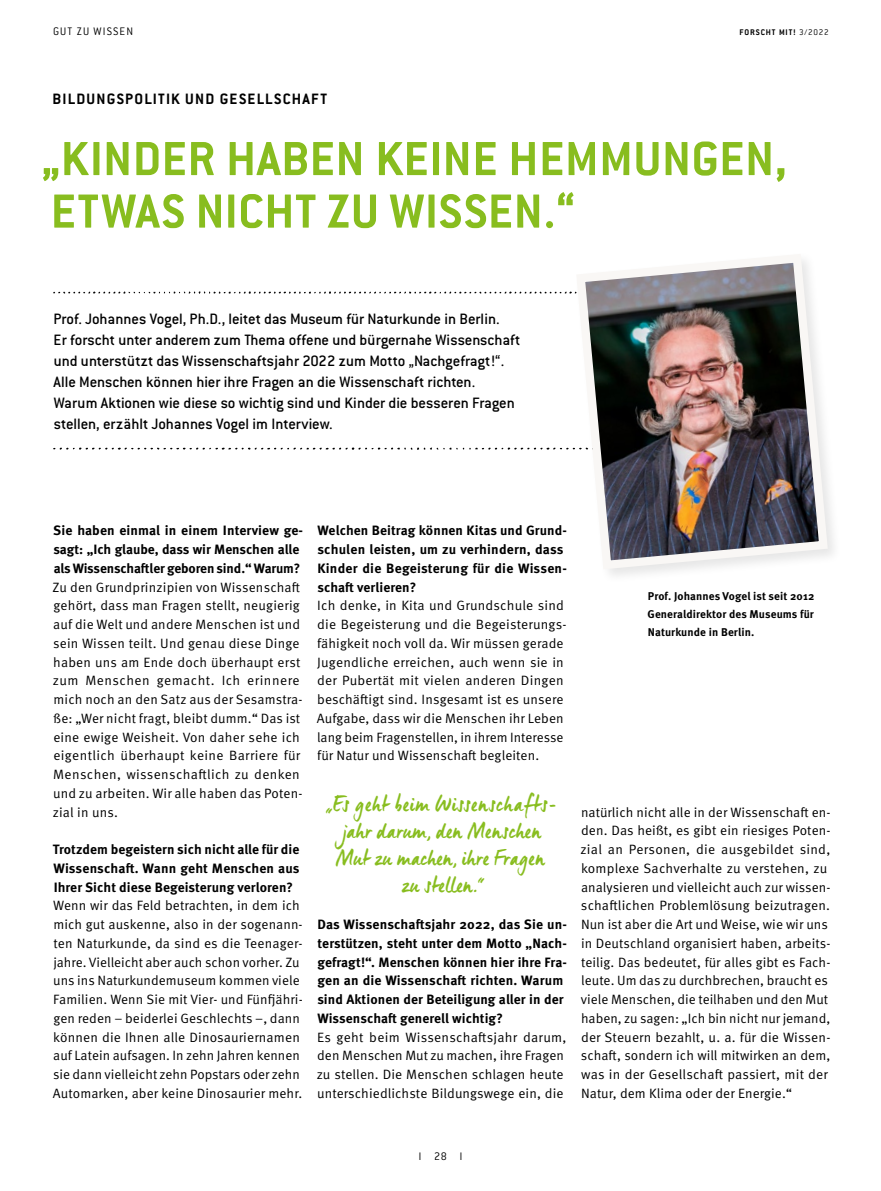
<style>
.page{position:relative;width:881px;height:1191px;background:#fff}
.page>*{position:absolute;margin:0;border:0;box-sizing:border-box;transform-origin:0 0}
.t1{font:700 52.5px/52.5px "Conduit ITC";letter-spacing:.015em;color:#88bd1f}
.t2{font:22.5px/27px "Manus";letter-spacing:.02em;color:#88bd1f;text-align:center}
.t3{font:500 16.5px/21px "Conduit ITC";letter-spacing:-.005em;color:#000}
.t4{font:700 16.5px "Conduit ITC";letter-spacing:.075em;color:#000}
.t5{font:13.5px/18.8px "Meta Pro Norm";letter-spacing:.005em;color:#000}
.t6{font:700 13.5px/18.8px "Meta Pro";letter-spacing:.005em;color:#000}
.t7{font:300 12px "Conduit ITC";letter-spacing:.1em;color:#000}
.t8{font:700 11.25px/18px "Meta Pro";letter-spacing:.01em;color:#000;text-align:justify}
.t9{font:700 9px "Conduit ITC";letter-spacing:.1em;color:#000}
.s1{font-weight:300}
</style>
<div class="page">
<svg style="left:53px;top:291px;width:518px;height:3px"></svg>
<svg style="left:53px;top:447px;width:516px;height:3px"></svg>
<img style="left:571px;top:260px;width:260px;height:314px">
<p class="t7" style="left:53px;top:25px;width:81px">GUT ZU WISSEN</p>
<p class="t9" style="left:739px;top:27px;width:91px">FORSCHT MIT! <span class="s1">3/2022</span></p>
<p class="t4" style="left:53px;top:89px;width:276px">BILDUNGSPOLITIK UND GESELLSCHAFT</p>
<h1 class="t1" style="left:42px;top:131px;width:746px">„KINDER HABEN KEINE HEMMUNGEN,<br>ETWAS NICHT ZU WISSEN.“</h1>
<p class="t3" style="left:53px;top:308px;width:468px">Prof. Johannes Vogel, Ph.D., leitet das Museum für Naturkunde in Berlin.<br>Er forscht unter anderem zum Thema offene und bürgernahe Wissenschaft und unterstützt das Wissenschaftsjahr 2022 zum Motto „Nachgefragt!“.<br>Alle Menschen können hier ihre Fragen an die Wissenschaft richten.<br>Warum Aktionen wie diese so wichtig sind und Kinder die besseren Fragen stellen, erzählt Johannes Vogel im Interview.</p>
<p class="t6" style="left:53px;top:520px;width:251px">Sie haben einmal in einem Interview ge&shy;sagt: „Ich glaube, dass wir Menschen alle als Wissenschaftler geboren sind.“ Warum?</p>
<p class="t5" style="left:52px;top:576px;width:251px">Zu den Grundprinzipien von Wissenschaft gehört, dass man Fragen stellt, neugierig auf die Welt und andere Menschen ist und sein Wissen teilt. Und genau diese Dinge haben uns am Ende doch überhaupt erst zum Menschen gemacht. Ich erinnere mich noch an den Satz aus der Sesamstra&shy;ße: „Wer nicht fragt, bleibt dumm.“ Das ist eine ewige Weisheit. Von daher sehe ich eigentlich überhaupt keine Barriere für Menschen, wissenschaftlich zu denken und zu arbeiten. Wir alle haben das Poten&shy;zial in uns.</p>
<p class="t6" style="left:53px;top:839px;width:248px;text-align:justify">Trotzdem begeistern sich nicht alle für die Wissenschaft. Wann geht Menschen aus Ihrer Sicht diese Begeisterung verloren?</p>
<p class="t5" style="left:53px;top:895px;width:251px">Wenn wir das Feld betrachten, in dem ich mich gut auskenne, also in der sogenann&shy;ten Naturkunde, da sind es die Teenager&shy;jahre. Vielleicht aber auch schon vorher. Zu uns ins Naturkundemuseum kommen viele Familien. Wenn Sie mit Vier- und Fünfjähri&shy;gen reden – beiderlei Geschlechts –, dann können die Ihnen alle Dinosauriernamen auf Latein aufsagen. In zehn Jahren kennen sie dann vielleicht zehn Popstars oder zehn Automarken, aber keine Dinosaurier mehr.</p>
<p class="t6" style="left:317px;top:520px;width:251px">Welchen Beitrag können Kitas und Grund&shy;schulen leisten, um zu verhindern, dass Kinder die Begeisterung für die Wissen&shy;schaft verlieren?</p>
<p class="t5" style="left:317px;top:595px;width:249px;text-align:justify">Ich denke, in Kita und Grundschule sind die Begeisterung und die Begeisterungs&shy;fähigkeit noch voll da. Wir müssen gerade Jugendliche erreichen, auch wenn sie in der Pubertät mit vielen anderen Dingen beschäftigt sind. Insgesamt ist es unsere Aufgabe, dass wir die Menschen ihr Leben lang beim Fragenstellen, in ihrem Interesse für Natur und Wissenschaft begleiten.</p>
<h2 class="t2" style="left:326px;top:789px;width:232px">„Es geht beim Wissenschafts&shy;jahr darum, den Menschen<br>Mut zu machen, ihre Fragen zu stellen.“</h2>
<p class="t6" style="left:317px;top:914px;width:251px">Das Wissenschaftsjahr 2022, das Sie un&shy;terstützen, steht unter dem Motto „Nach&shy;gefragt!“. Menschen können hier ihre Fra&shy;gen an die Wissenschaft richten. Warum sind Aktionen der Beteiligung aller in der Wissenschaft generell wichtig?</p>
<p class="t5" style="left:316px;top:1026px;width:251px">Es geht beim Wissenschaftsjahr darum, den Menschen Mut zu machen, ihre Fragen zu stellen. Die Menschen schlagen heute unterschiedlichste Bildungswege ein, die</p>
<p class="t8" style="left:647px;top:586px;width:168px">Prof. Johannes Vogel ist seit 2012<br>Generaldirektor des Museums für Naturkunde in Berlin.</p>
<p class="t5" style="left:580px;top:801px;width:251px">natürlich nicht alle in der Wissenschaft en&shy;den. Das heißt, es gibt ein riesiges Poten&shy;zial an Personen, die ausgebildet sind, komplexe Sachverhalte zu verstehen, zu analysieren und vielleicht auch zur wissen&shy;schaftlichen Problemlösung beizutragen.<br>Nun ist aber die Art und Weise, wie wir uns in Deutschland organisiert haben, arbeits&shy;teilig. Das bedeutet, für alles gibt es Fach&shy;leute. Um das zu durchbrechen, braucht es viele Menschen, die teilhaben und den Mut haben, zu sagen: „Ich bin nicht nur jemand, der Steuern bezahlt, u. a. für die Wissen&shy;schaft, sondern ich will mitwirken an dem, was in der Gesellschaft passiert, mit der Natur, dem Klima oder der Energie.“</p>
<p class="t7" style="left:418px;top:1149px;width:45px">l 28 l</p>
</div>
